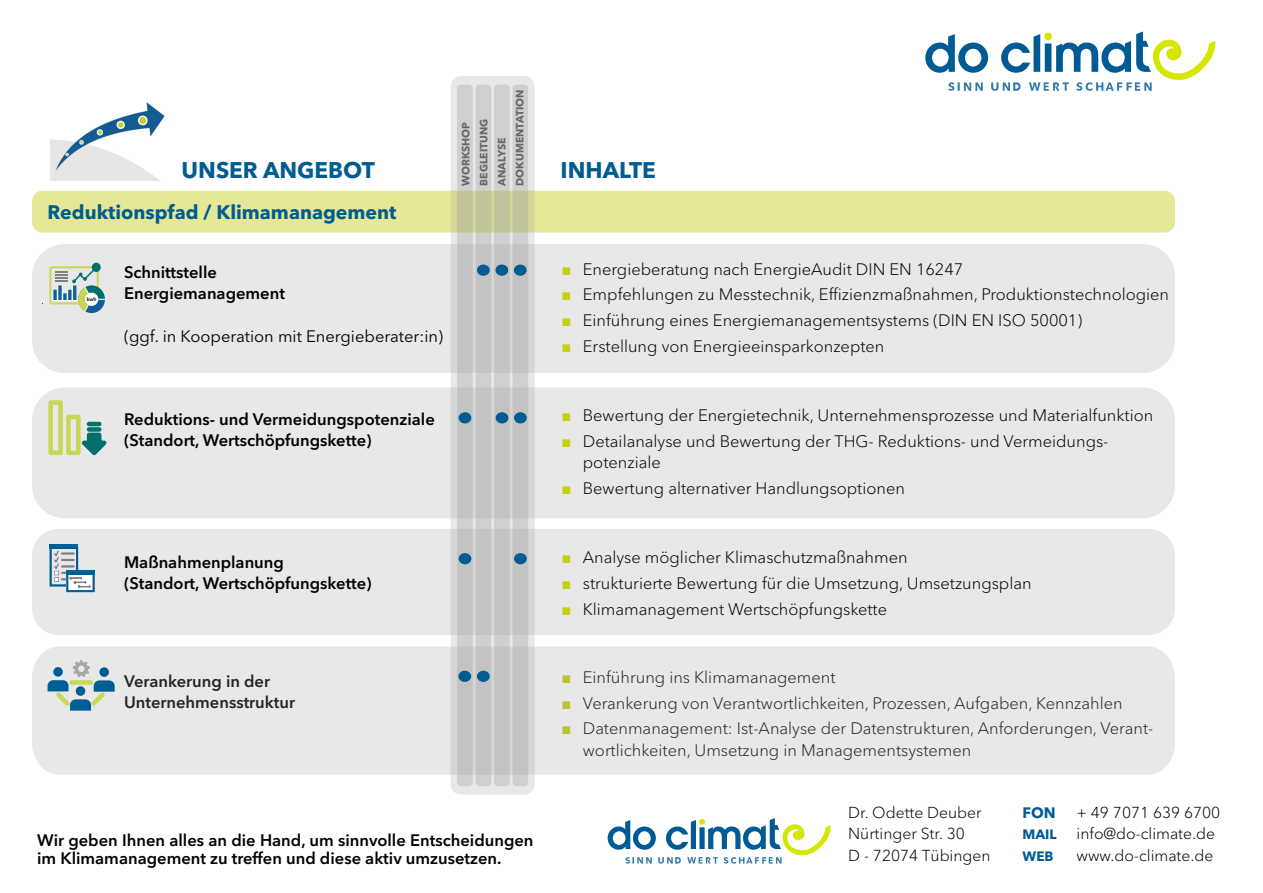
<style>
.page{position:relative;width:1263px;height:893px;background:#fff}
.page>*{position:absolute;margin:0;border:0;box-sizing:border-box;transform-origin:0 0}
.t1{font:700 22.5px "Avenir Next LT Pro";color:#005c91}
.t2{font:700 19.5px "Avenir Next LT Pro";color:#005c91}
.t3{font:300 16.5px/21.3px "Avenir Next LT Pro";color:#000}
.t4{font:600 16.5px/21.3px "Avenir Next LT Pro";color:#000}
.t5{font:16.5px "Avenir Next LT Pro";color:#000}
.t6{font:300 15.75px/21.3px "Avenir Next LT Pro";color:#000}
.t7{font:700 15px "Avenir Next LT Pro";color:#005b94}
.t8{font:700 13.5px "Avenir Next LT Pro";color:#005b94}
.t9{font:700 10.5px/18px "Avenir Next LT Pro";color:#666}
.t10{font:600 5.25px "Avenir Next LT Pro";color:#000}
.s1{font-family:"Arial";font-weight:400;color:#c5d010}
</style>
<div class="page">
<div style="left:32px;top:191px;width:1143px;height:42px;background:#e4e897;border-radius:10px"></div>
<div style="left:32px;top:244px;width:1143px;height:129px;background:#e8e8e8;border-radius:32px"></div>
<div style="left:32px;top:387px;width:1143px;height:131px;background:#e8e8e8;border-radius:33px"></div>
<div style="left:32px;top:529px;width:1143px;height:106px;background:#e8e8e8;border-radius:27px"></div>
<div style="left:92px;top:263px;width:9px;height:9px;background:#006f6d;border-radius:50%"></div>
<svg style="left:49px;top:265px;width:56px;height:48px"></svg>
<div style="left:85px;top:293px;width:13px;height:13px;background:#fff;border-radius:50%"></div>
<div style="left:48px;top:400px;width:15px;height:55px;border:4px solid #c7d654"></div>
<div style="left:66px;top:415px;width:15px;height:40px;border:4px solid #c7d654"></div>
<svg style="left:73px;top:430px;width:34px;height:26px"></svg>
<div style="left:89px;top:427px;width:10px;height:5px;background:#006f6d"></div>
<hr style="left:89px;top:422px;width:10px;height:4px;background:#006f6d">
<hr style="left:50px;top:544px;width:28px;height:4px;background:#005e96">
<svg style="left:50px;top:546px;width:45px;height:46px"></svg>
<div style="left:32px;top:647px;width:1143px;height:128px;background:#e8e8e8"></div>
<svg style="left:48px;top:660px;width:67px;height:51px;background:#a6c0c5"></svg>
<div style="left:451px;top:76px;width:84px;height:719px;background:#9d9c9c;border-radius:10px;opacity:.23"></div>
<div style="left:476px;top:85px;width:15px;height:701px;background:#9d9c9c;border-radius:4px;opacity:.33"></div>
<div style="left:457px;top:85px;width:16px;height:701px;background:#9d9c9c;border-radius:4px;opacity:.33"></div>
<div style="left:494px;top:85px;width:16px;height:701px;background:#9d9c9c;border-radius:4px;opacity:.33"></div>
<div style="left:512px;top:84px;width:16px;height:702px;background:#9d9c9c;border-radius:4px;opacity:.33"></div>
<div style="left:477px;top:265px;width:13px;height:11px;background:#005c91;border-radius:50%"></div>
<div style="left:495px;top:265px;width:13px;height:11px;background:#005c91;border-radius:50%"></div>
<div style="left:514px;top:265px;width:13px;height:11px;background:#005c91;border-radius:50%"></div>
<div style="left:459px;top:412px;width:12px;height:11px;background:#005c91;border-radius:50%"></div>
<div style="left:496px;top:412px;width:12px;height:11px;background:#005c91;border-radius:50%"></div>
<div style="left:514px;top:412px;width:13px;height:11px;background:#005c91;border-radius:50%"></div>
<div style="left:459px;top:553px;width:12px;height:11px;background:#005c91;border-radius:50%"></div>
<div style="left:514px;top:553px;width:13px;height:11px;background:#005c91;border-radius:50%"></div>
<div style="left:458px;top:671px;width:13px;height:11px;background:#005c91;border-radius:50%"></div>
<div style="left:477px;top:671px;width:13px;height:11px;background:#005c91;border-radius:50%"></div>
<svg style="left:608px;top:818px;width:223px;height:46px"></svg>
<svg style="left:925px;top:32px;width:290px;height:59px"></svg>
<img style="left:50px;top:102px;width:115px;height:78px">
<p class="t9" style="left:458px;top:186px;width:98px;rotate:-90deg">WORKSHOP<br>BEGLEITUNG<br>ANALYSE<br>DOKUMENTATION</p>
<h1 class="t1" style="left:182px;top:161px;width:195px">UNSER ANGEBOT</h1>
<h1 class="t1" style="left:561px;top:161px;width:97px">INHALTE</h1>
<p class="t2" style="left:48px;top:204px;width:350px">Reduktionspfad / Klimamanagement</p>
<p class="t10" style="left:87px;top:297px;width:11px">kwh</p>
<p class="t4" style="left:124px;top:263px;width:162px">Schnittstelle<br>Energiemanagement</p>
<p class="t5" style="left:124px;top:329px;width:320px">(ggf. in Kooperation mit Energieberater:in)</p>
<p class="t4" style="left:124px;top:410px;width:312px">Reduktions- und Vermeidungspotenziale (Standort, Wertschöpfungskette)</p>
<p class="t4" style="left:124px;top:553px;width:249px">Maßnahmenplanung<br>(Standort, Wertschöpfungskette)</p>
<p class="t4" style="left:124px;top:672px;width:172px">Verankerung in der<br>Unternehmensstruktur</p>
<p class="t4" style="left:37px;top:833px;width:498px;line-height:18px">Wir geben Ihnen alles an die Hand, um sinnvolle Entscheidungen im Klimamanagement zu treffen und diese aktiv umzusetzen.</p>
<p class="t3" style="left:562px;top:260px;width:403px"><span class="s1">■</span> Energieberatung nach EnergieAudit DIN EN 16247</p>
<p class="t3" style="left:562px;top:286px;width:609px"><span class="s1">■</span> Empfehlungen zu Messtechnik, Effizienzmaßnahmen, Produktionstechnologien</p>
<p class="t3" style="left:562px;top:311px;width:522px"><span class="s1">■</span> Einführung eines Energiemanagementsystems (DIN EN ISO 50001)</p>
<p class="t3" style="left:562px;top:337px;width:324px"><span class="s1">■</span> Erstellung von Energieeinsparkonzepten</p>
<p class="t3" style="left:562px;top:406px;width:593px"><span class="s1">■</span> Bewertung der Energietechnik, Unternehmensprozesse und Materialfunktion</p>
<p class="t3" style="left:583px;top:432px;width:527px;text-indent:-21px"><span class="s1">■</span> Detailanalyse und Bewertung der THG- Reduktions- und Vermeidungs&shy;potenziale</p>
<p class="t3" style="left:562px;top:479px;width:345px"><span class="s1">■</span> Bewertung alternativer Handlungsoptionen</p>
<p class="t3" style="left:562px;top:548px;width:347px"><span class="s1">■</span> Analyse möglicher Klimaschutzmaßnahmen</p>
<p class="t3" style="left:562px;top:574px;width:471px"><span class="s1">■</span> strukturierte Bewertung für die Umsetzung, Umsetzungsplan</p>
<p class="t3" style="left:562px;top:600px;width:327px"><span class="s1">■</span> Klimamanagement Wertschöpfungskette</p>
<p class="t3" style="left:562px;top:668px;width:275px"><span class="s1">■</span> Einführung ins Klimamanagement</p>
<p class="t3" style="left:562px;top:694px;width:562px"><span class="s1">■</span> Verankerung von Verantwortlichkeiten, Prozessen, Aufgaben, Kennzahlen</p>
<p class="t3" style="left:583px;top:719px;width:572px;text-indent:-21px"><span class="s1">■</span> Datenmanagement: Ist-Analyse der Datenstrukturen, Anforderungen, Verant&shy;wortlichkeiten, Umsetzung in Managementsystemen</p>
<p class="t6" style="left:848px;top:803px;width:144px">Dr. Odette Deuber<br>Nürtinger Str. 30<br>D - 72074 Tübingen</p>
<p class="t7" style="left:1022px;top:807px;width:35px">FON</p>
<p class="t6" style="left:1076px;top:803px;width:145px">+ 49 7071 639 6700</p>
<p class="t8" style="left:1022px;top:829px;width:36px">MAIL</p>
<p class="t6" style="left:1076px;top:824px;width:140px">info@do-climate.de</p>
<p class="t8" style="left:1022px;top:850px;width:33px">WEB</p>
<p class="t6" style="left:1076px;top:846px;width:138px">www.do-climate.de</p>
</div>
